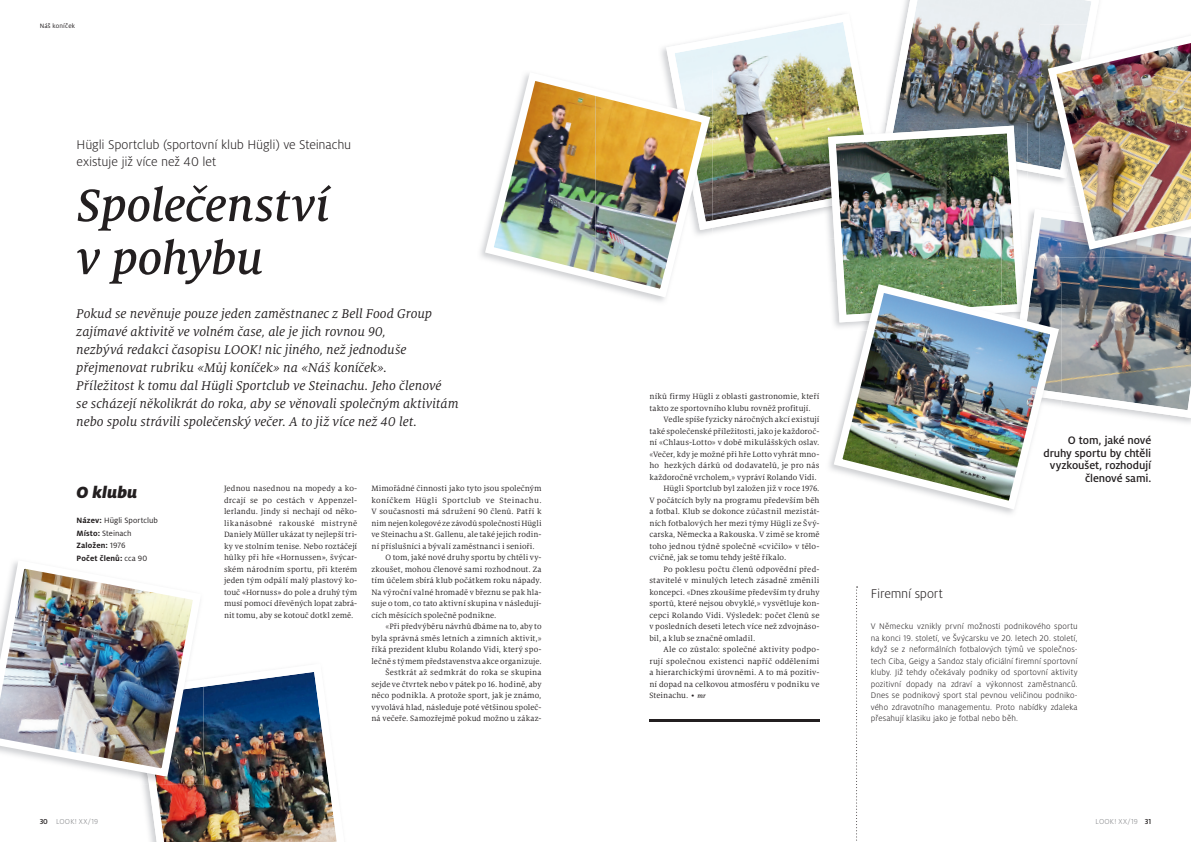
<style>
.page{position:relative;width:1191px;height:842px;background:#fff}
.page>*{position:absolute;margin:0;border:0;box-sizing:border-box;transform-origin:0 0}
.t1{font:italic 500 50px/53px "Milo Serif Pro";letter-spacing:-.01em;color:#231f20}
.t2{font:italic 900 18px "Milo Pro";color:#231f20}
.t3{font:italic 14px/18px "Milo Serif Pro";color:#231f20}
.t4{font:300 14px/17px "Milo Pro";letter-spacing:-.01em;color:#231f20}
.t5{font:500 12px/12.5px "Milo Pro";letter-spacing:-.01em;color:#231f20;text-align:right}
.t6{font:300 9px/11.5px "Milo Pro";letter-spacing:.01em;color:#231f20;text-align:justify}
.t7{font:8.5px/11.5px "Milo Serif Pro";letter-spacing:.01em;color:#231f20;text-align:justify}
.t8{font:700 8.5px/12.5px "Milo Pro";letter-spacing:.015em;color:#231f20}
.t9{font:8.5px "Milo Serif Pro";letter-spacing:.03em;color:#231f20}
.t10{font:8.5px "Milo Serif Pro";letter-spacing:.04em;color:#231f20}
.t11{font:300 8px "Milo Pro";letter-spacing:.025em;color:#808285}
.t12{font:7px "Milo Pro";letter-spacing:.02em;color:#231f20}
.s1{font-weight:400}
.s2{font-weight:500;color:#231f20}
.s3{font-family:"Milo Pro";font-weight:300}
.s4{font-weight:500;font-style:italic;font-size:7px}
</style>
<div class="page">
<img style="left:143px;top:672px;width:194px;height:170px">
<img style="left:142px;top:781px;width:61px;height:4px">
<img style="left:0;top:561px;width:205px;height:220px">
<img style="left:71px;top:561px;width:92px;height:5px">
<img style="left:666px;top:17px;width:162px;height:213px">
<img style="left:481px;top:68px;width:233px;height:234px">
<img style="left:820px;top:208px;width:8px;height:22px">
<img style="left:820px;top:123px;width:8px;height:85px">
<img style="left:828px;top:0;width:363px;height:418px">
<img style="left:828px;top:282px;width:1px;height:49px">
<img style="left:829px;top:280px;width:234px;height:234px">
<svg style="left:856px;top:586px;width:1px;height:255px"></svg>
<hr style="left:649px;top:719px;width:170px;height:2px;background:#231f20">
<p class="t12" style="left:40px;top:22px;width:37px">Náš koníček</p>
<h3 class="t4" style="left:77px;top:136px;width:276px">Hügli Sportclub (sportovní klub Hügli) ve Steinachu existuje již více než 40 let</h3>
<h1 class="t1" style="left:77px;top:179px;width:254px">Společenství v pohybu</h1>
<p class="t3" style="left:76px;top:304px;width:384px">Pokud se nevěnuje pouze jeden zaměstnanec z Bell Food Group zajímavé aktivitě ve volném čase, ale je jich rovnou 90,<br>nezbývá redakci časopisu LOOK! nic jiného, než jednoduše přejmenovat rubriku «Můj koníček» na «Náš koníček».<br>Příležitost k tomu dal Hügli Sportclub ve Steinachu. Jeho členové<br>se scházejí několikrát do roka, aby se věnovali společným aktivitám nebo spolu strávili společenský večer. A to již více než 40 let.</p>
<h2 class="t2" style="left:77px;top:482px;width:62px">O klubu</h2>
<p class="t8" style="left:77px;top:514px;width:83px">Název: <span class="s1">Hügli Sportclub<br></span>Místo: <span class="s1">Steinach<br></span>Založen: <span class="s1">1976<br></span>Počet členů: <span class="s1">cca 90</span></p>
<p class="t11" style="left:40px;top:817px;width:60px"><span class="s2">30</span> LOOK! XX/19</p>
<p class="t7" style="left:224px;top:483px;width:135px">Jednou nasednou na mopedy a ko&shy;drcají se po cestách v Appenzel&shy;lerlandu. Jindy si nechají od něko&shy;likanásobné rakouské mistryně Daniely Müller ukázat ty nejlepší tri&shy;ky ve stolním tenise. Nebo roztáčejí hůlky při hře «Hornussen», švýcar&shy;ském národním sportu, při kterém jeden tým odpálí malý plastový ko&shy;touč «Hornuss» do pole a druhý tým musí pomocí dřevěných lopat zabrá&shy;nit tomu, aby se kotouč dotkl země.</p>
<p class="t7" style="left:371px;top:483px;width:172px">Mimořádné činnosti jako tyto jsou společným</p>
<p class="t10" style="left:371px;top:495px;width:172px">koníčkem Hügli Sportclub ve Steinachu.</p>
<p class="t7" style="left:371px;top:506px;width:172px">V současnosti má sdružení 90 členů. Patří k</p>
<p class="t7" style="left:371px;top:517px;width:172px">nim nejen kolegové ze závodů společnosti Hügli</p>
<p class="t7" style="left:371px;top:529px;width:172px">ve Steinachu a St. Gallenu, ale také jejich rodin-</p>
<p class="t7" style="left:371px;top:540px;width:165px">ní příslušníci a bývalí zaměstnanci i senioři.</p>
<p class="t7" style="left:386px;top:552px;width:157px">O tom, jaké nové druhy sportu by chtěli vy-</p>
<p class="t7" style="left:371px;top:563px;width:172px">zkoušet, mohou členové sami rozhodnout. Za</p>
<p class="t7" style="left:371px;top:575px;width:172px">tím účelem sbírá klub počátkem roku nápady.</p>
<p class="t7" style="left:371px;top:586px;width:172px">Na výroční valné hromadě v březnu se pak hla-</p>
<p class="t7" style="left:371px;top:598px;width:172px">suje o tom, co tato aktivní skupina v následují-</p>
<p class="t7" style="left:371px;top:609px;width:126px">cích měsících společně podnikne.</p>
<p class="t7" style="left:386px;top:621px;width:157px"><span class="s3">«</span>Při předvýběru návrhů dbáme na to, aby to</p>
<p class="t7" style="left:371px;top:632px;width:172px">byla správná směs letních a zimních aktivit,<span class="s3">»</span></p>
<p class="t7" style="left:371px;top:644px;width:172px">říká prezident klubu Rolando Vidi, který spo-</p>
<p class="t7" style="left:371px;top:655px;width:172px">lečně s týmem představenstva akce organizuje.</p>
<p class="t7" style="left:386px;top:667px;width:157px">Šestkrát až sedmkrát do roka se skupina</p>
<p class="t7" style="left:371px;top:678px;width:172px">sejde ve čtvrtek nebo v pátek po 16. hodině, aby</p>
<p class="t7" style="left:371px;top:690px;width:172px">něco podnikla. A protože sport, jak je známo,</p>
<p class="t7" style="left:371px;top:701px;width:172px">vyvolává hlad, následuje poté většinou společ-</p>
<p class="t7" style="left:371px;top:713px;width:172px">ná večeře. Samozřejmě pokud možno u zákaz-</p>
<p class="t7" style="left:649px;top:391px;width:172px">níků firmy Hügli z oblasti gastronomie, kteří takto ze sportovního klubu rovněž profitují.</p>
<p class="t7" style="left:663px;top:414px;width:157px">Vedle spíše fyzicky náročných akcí existují</p>
<p class="t7" style="left:649px;top:425px;width:172px">také společenské příležitosti, jako je každoroč-</p>
<p class="t7" style="left:649px;top:437px;width:172px">ní <span class="s3">«</span>Chlaus-Lotto<span class="s3">»</span> v době mikulášských oslav.</p>
<p class="t7" style="left:649px;top:448px;width:172px"><span class="s3">«</span>Večer, kdy je možné při hře Lotto vyhrát mno-</p>
<p class="t7" style="left:649px;top:460px;width:172px">ho hezkých dárků od dodavatelů, je pro nás</p>
<p class="t7" style="left:649px;top:471px;width:169px">každoročně vrcholem,<span class="s3">»</span> vypráví Rolando Vidi.</p>
<p class="t7" style="left:663px;top:483px;width:157px">Hügli Sportclub byl založen již v roce 1976.</p>
<p class="t7" style="left:649px;top:494px;width:172px">V počátcích byly na programu především běh</p>
<p class="t7" style="left:649px;top:506px;width:172px">a fotbal. Klub se dokonce zúčastnil mezistát-</p>
<p class="t7" style="left:649px;top:517px;width:172px">ních fotbalových her mezi týmy Hügli ze Švý-</p>
<p class="t7" style="left:649px;top:529px;width:172px">carska, Německa a Rakouska. V zimě se kromě</p>
<p class="t7" style="left:649px;top:540px;width:172px">toho jednou týdně společně «cvičilo» v tělo-</p>
<p class="t7" style="left:649px;top:552px;width:138px">cvičně, jak se tomu tehdy ještě říkalo.</p>
<p class="t7" style="left:663px;top:563px;width:157px">Po poklesu počtu členů odpovědní před-</p>
<p class="t7" style="left:649px;top:575px;width:172px">stavitelé v minulých letech zásadně změnili</p>
<p class="t7" style="left:649px;top:586px;width:172px">koncepci. <span class="s3">«</span>Dnes zkoušíme především ty druhy</p>
<p class="t7" style="left:649px;top:598px;width:172px">sportů, které nejsou obvyklé,<span class="s3">»</span> vysvětluje kon-</p>
<p class="t7" style="left:649px;top:609px;width:172px">cepci Rolando Vidi. Výsledek: počet členů se</p>
<p class="t7" style="left:649px;top:621px;width:172px">v posledních deseti letech více než zdvojnáso-</p>
<p class="t7" style="left:649px;top:632px;width:107px">bil, a klub se značně omladil.</p>
<p class="t9" style="left:663px;top:645px;width:157px">Ale co zůstalo: společné aktivity podpo-</p>
<p class="t7" style="left:649px;top:655px;width:172px">rují společnou existenci napříč odděleními</p>
<p class="t7" style="left:649px;top:667px;width:172px">a hierarchickými úrovněmi. A to má pozitiv-</p>
<p class="t7" style="left:649px;top:678px;width:172px">ní dopad na celkovou atmosféru v podniku ve</p>
<p class="t7" style="left:649px;top:690px;width:58px">Steinachu. • <span class="s4">mr</span></p>
<h3 class="t5" style="left:1043px;top:434px;width:109px">O tom, jaké nové druhy sportu by chtěli vyzkoušet, rozhodují členové sami.</h3>
<h3 class="t4" style="left:870px;top:585px;width:74px">Firemní sport</h3>
<p class="t6" style="left:870px;top:621px;width:208px">V Německu vznikly první možnosti podnikového sportu na konci 19. století, ve Švýcarsku ve 20. letech 20. století, když se z neformálních fotbalových týmů ve společnos&shy;tech Ciba, Geigy a Sandoz staly oficiální firemní sportovní kluby. Již tehdy očekávaly podniky od sportovní aktivity pozitivní dopady na zdraví a výkonnost zaměstnanců.<br>Dnes se podnikový sport stal pevnou veličinou podniko&shy;vého zdravotního managementu. Proto nabídky zdaleka přesahují klasiku jako je fotbal nebo běh.</p>
<p class="t11" style="left:1095px;top:817px;width:57px">LOOK! XX/19 <span class="s2">31</span></p>
</div>
